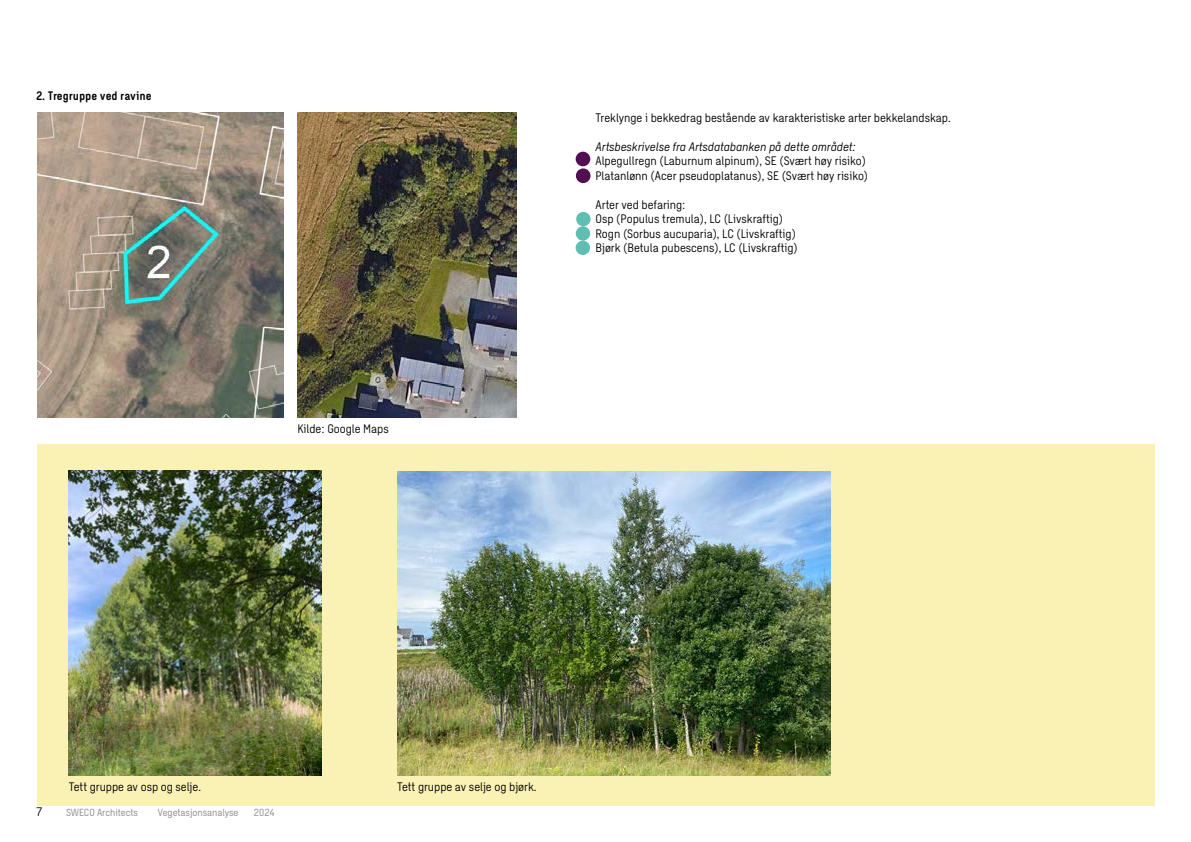
<style>
.page{position:relative;width:1191px;height:842px;background:#fff}
.page>*{position:absolute;margin:0;border:0;box-sizing:border-box;transform-origin:0 0}
.t1{font:12px/14.4px "Sweco Sans";color:#000}
.t2{font:italic 12px "Sweco Sans";color:#000}
.t3{font:700 12px "Sweco Sans";color:#000}
.t4{font:10px "Sweco Sans";color:#8e8586}
</style>
<div class="page">
<div style="left:37px;top:445px;width:1118px;height:361px;background:#faf2b5"></div>
<img style="left:69px;top:471px;width:252px;height:304px">
<img style="left:297px;top:113px;width:219px;height:305px">
<img style="left:397px;top:471px;width:433px;height:304px">
<img style="left:37px;top:113px;width:246px;height:305px">
<div style="left:575px;top:152px;width:15px;height:14px;background:#500f53;border-radius:50%"></div>
<div style="left:576px;top:168px;width:14px;height:15px;background:#500f53;border-radius:50%"></div>
<div style="left:576px;top:212px;width:14px;height:14px;background:#60bdb2;border-radius:50%"></div>
<div style="left:576px;top:226px;width:14px;height:15px;background:#60bdb2;border-radius:50%"></div>
<div style="left:575px;top:241px;width:15px;height:14px;background:#60bdb2;border-radius:50%"></div>
<p class="t3" style="left:36px;top:89px;width:117px">2. Tregruppe ved ravine</p>
<p class="t1" style="left:297px;top:421px;width:93px">Kilde: Google Maps</p>
<p class="t1" style="left:595px;top:111px;width:357px">Treklynge i bekkedrag bestående av karakteristiske arter bekkelandskap.</p>
<p class="t2" style="left:595px;top:140px;width:262px">Artsbeskrivelse fra Artsdatabanken på dette området:</p>
<p class="t1" style="left:595px;top:154px;width:274px">Alpegullregn (Laburnum alpinum), SE (Svært høy risiko)<br>Platanlønn (Acer pseudoplatanus), SE (Svært høy risiko)</p>
<p class="t1" style="left:595px;top:197px;width:204px">Arter ved befaring:<br>Osp (Populus tremula), LC (Livskraftig)<br>Rogn (Sorbus aucuparia), LC (Livskraftig)<br>Bjørk (Betula pubescens), LC (Livskraftig)</p>
<p class="t1" style="left:69px;top:780px;width:134px">Tett gruppe av osp og selje.</p>
<p class="t1" style="left:397px;top:780px;width:141px">Tett gruppe av selje og bjørk.</p>
<p class="t1" style="left:36px;top:804px;width:8px">7</p>
<p class="t4" style="left:66px;top:806px;width:73px">SWECO Architects</p>
<p class="t4" style="left:158px;top:806px;width:82px">Vegetasjonsanalyse</p>
<p class="t4" style="left:254px;top:806px;width:22px">2024</p>
</div>
